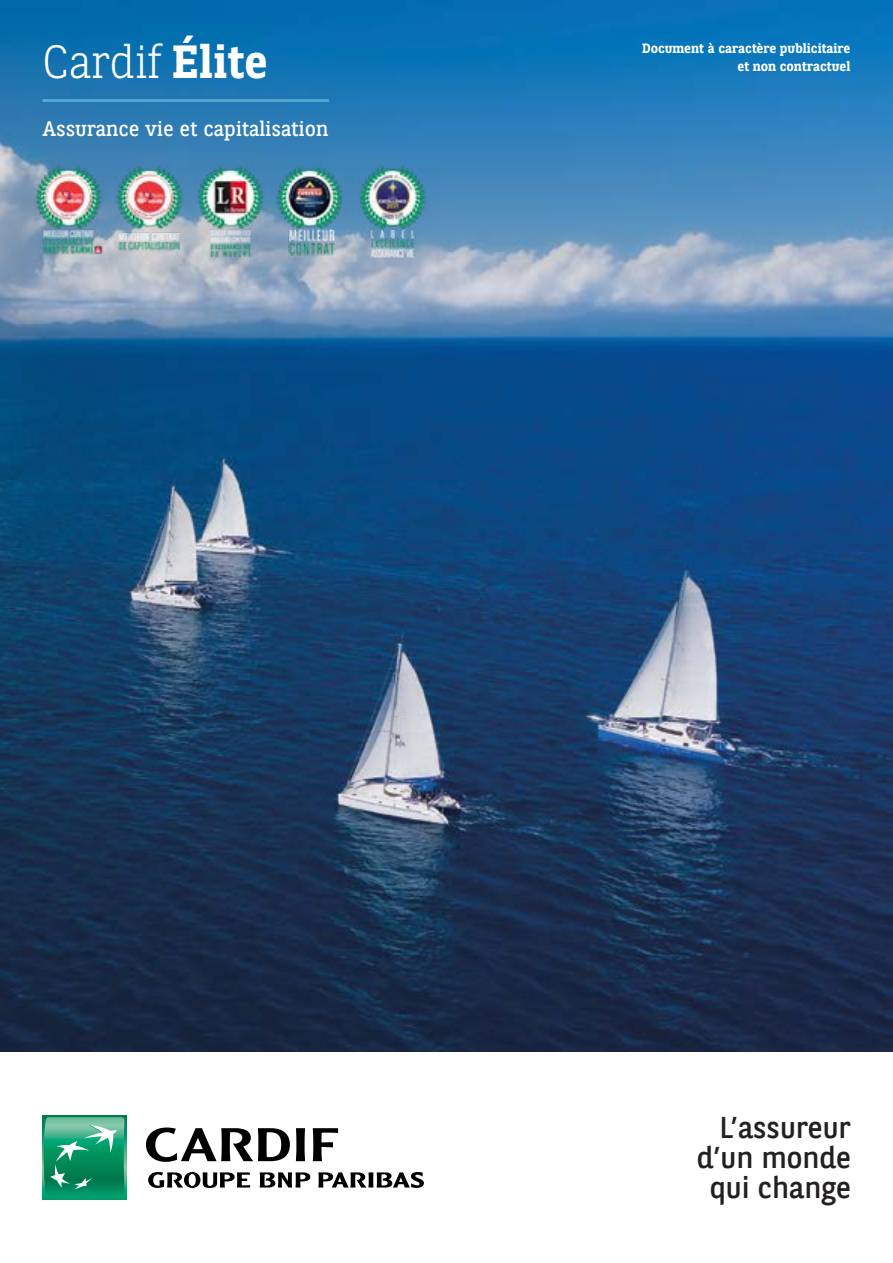
<style>
.page{position:relative;width:893px;height:1263px;background:#fff}
.page>*{position:absolute;margin:0;border:0;box-sizing:border-box;transform-origin:0 0}
.t1{font:300 46.5px "BNPP Slab Serif";color:#fff}
.t2{font:30px/30px "BNPP Sans";color:#232021;text-align:right}
.t3{font:21px "BNPP Slab Serif";color:#fff}
.t4{font:700 13.5px "BNPP Slab Serif";color:#fff}
.s1{font-weight:700}
</style>
<div class="page">
<img style="left:0;top:0;width:893px;height:1052px">
<div style="left:42px;top:1116px;width:84px;height:84px;background:linear-gradient(to right,#009d68,#009d68)"></div>
<svg style="left:44px;top:1117px;width:81px;height:80px;background:#2fa37a"></svg>
<svg style="left:148px;top:1172px;width:102px;height:16px"></svg>
<svg style="left:260px;top:1172px;width:50px;height:15px"></svg>
<svg style="left:318px;top:1172px;width:106px;height:16px"></svg>
<svg style="left:146px;top:1127px;width:144px;height:35px"></svg>
<svg style="left:296px;top:1128px;width:9px;height:33px"></svg>
<svg style="left:313px;top:1128px;width:25px;height:33px"></svg>
<hr style="left:43px;top:99px;width:286px;height:3px;background:#55a5d2">
<img style="left:359px;top:164px;width:81px;height:95px">
<img style="left:278px;top:164px;width:81px;height:95px">
<img style="left:197px;top:164px;width:81px;height:95px">
<img style="left:21px;top:164px;width:81px;height:95px">
<img style="left:102px;top:164px;width:95px;height:95px">
<h1 class="t1" style="left:43px;top:30px;width:227px">Cardif <span class="s1">Élite</span></h1>
<h3 class="t3" style="left:43px;top:115px;width:287px">Assurance vie et capitalisation</h3>
<p class="t4" style="left:642px;top:39px;width:210px">Document à caractère publicitaire</p>
<p class="t4" style="left:737px;top:57px;width:115px">et non contractuel</p>
<h2 class="t2" style="left:697px;top:1111px;width:156px">L’assureur d’un monde qui change</h2>
</div>
